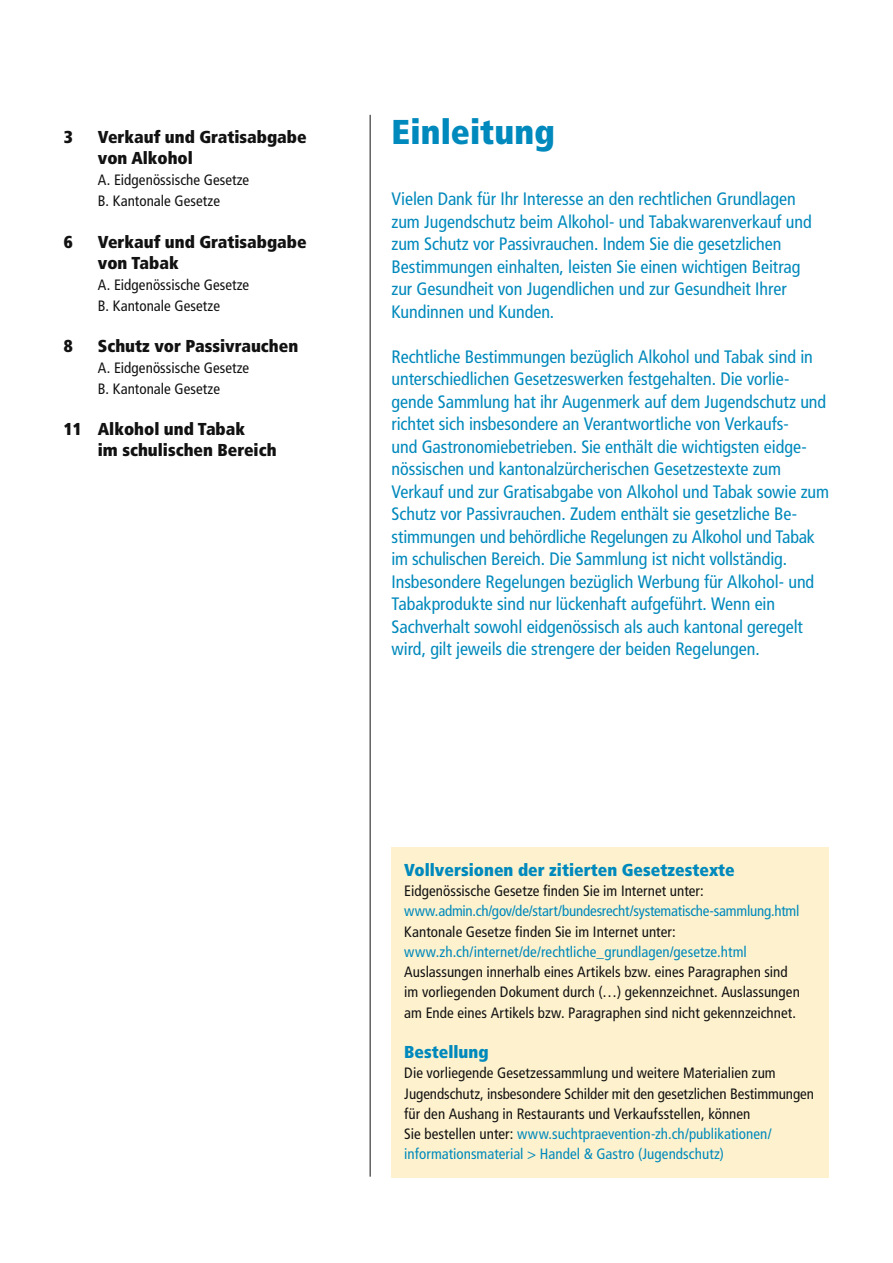
<style>
.page{position:relative;width:893px;height:1263px;background:#fff}
.page>*{position:absolute;margin:0;border:0;box-sizing:border-box;transform-origin:0 0}
.t1{font:900 condensed 34.5px "Frutiger LT Std";letter-spacing:.005em;color:#0089bc}
.t2{font:condensed 18px/22.5px "Frutiger LT Std";letter-spacing:-.005em;color:#0089bc}
.t3{font:900 condensed 17.25px/21px "Frutiger LT Std";color:#121212}
.t4{font:900 condensed 17.25px "Frutiger LT Std";color:#0089bc}
.t5{font:condensed 15px/20.2px "Frutiger LT Std";letter-spacing:.005em;color:#121212}
.t6{font:condensed 15px "Frutiger LT Std";letter-spacing:-.005em;color:#0089bc}
.s1{color:#0089bc}
</style>
<div class="page">
<div style="left:392px;top:847px;width:437px;height:330px;background:#fef2ce"></div>
<hr style="left:370px;top:115px;width:1px;height:1062px;background:#121212">
<p class="t3" style="left:64px;top:126px;width:10px">3</p>
<p class="t3" style="left:98px;top:126px;width:210px">Verkauf und Gratisabgabe von Alkohol</p>
<p class="t5" style="left:98px;top:169px;width:153px;line-height:21px">A. Eidgenössische Gesetze<br>B. Kantonale Gesetze</p>
<p class="t3" style="left:64px;top:231px;width:10px">6</p>
<p class="t3" style="left:98px;top:231px;width:210px">Verkauf und Gratisabgabe von Tabak</p>
<p class="t5" style="left:98px;top:274px;width:153px;line-height:21px">A. Eidgenössische Gesetze<br>B. Kantonale Gesetze</p>
<p class="t3" style="left:64px;top:335px;width:10px">8</p>
<p class="t3" style="left:98px;top:335px;width:202px">Schutz vor Passivrauchen</p>
<p class="t5" style="left:98px;top:357px;width:153px;line-height:21px">A. Eidgenössische Gesetze<br>B. Kantonale Gesetze</p>
<p class="t3" style="left:98px;top:419px;width:180px;line-height:20.2px;text-indent:-34px">11 Alkohol und Tabak<br>im schulischen Bereich</p>
<h1 class="t1" style="left:392px;top:111px;width:165px">Einleitung</h1>
<p class="t2" style="left:392px;top:188px;width:422px">Vielen Dank für Ihr Interesse an den rechtlichen Grundlagen zum Jugendschutz beim Alkohol- und Tabakwarenverkauf und zum Schutz vor Passivrauchen. Indem Sie die gesetzlichen Bestimmungen einhalten, leisten Sie einen wichtigen Beitrag zur Gesundheit von Jugendlichen und zur Gesundheit Ihrer Kundinnen und Kunden.</p>
<p class="t2" style="left:392px;top:345px;width:439px">Rechtliche Bestimmungen bezüglich Alkohol und Tabak sind in unterschiedlichen Gesetzeswerken festgehalten. Die vorlie&shy;gende Sammlung hat ihr Augenmerk auf dem Jugendschutz und richtet sich insbesondere an Verantwortliche von Verkaufs-<br>und Gastronomiebetrieben. Sie enthält die wichtigsten eidge&shy;nössischen und kantonalzürcherischen Gesetzestexte zum Verkauf und zur Gratisabgabe von Alkohol und Tabak sowie zum Schutz vor Passivrauchen. Zudem enthält sie gesetzliche Be&shy;stimmungen und behördliche Regelungen zu Alkohol und Tabak im schulischen Bereich. Die Sammlung ist nicht vollständig.<br>Insbesondere Regelungen bezüglich Werbung für Alkohol- und Tabakprodukte sind nur lückenhaft aufgeführt. Wenn ein Sachverhalt sowohl eidgenössisch als auch kantonal geregelt wird, gilt jeweils die strengere der beiden Regelungen.</p>
<p class="t4" style="left:404px;top:859px;width:332px">Vollversionen der zitierten Gesetzestexte</p>
<p class="t5" style="left:404px;top:881px;width:301px">Eidgenössische Gesetze finden Sie im Internet unter:</p>
<p class="t6" style="left:404px;top:902px;width:397px">www.admin.ch/gov/de/start/bundesrecht/systematische-sammlung.html</p>
<p class="t5" style="left:404px;top:921px;width:273px">Kantonale Gesetze finden Sie im Internet unter:</p>
<p class="t6" style="left:404px;top:943px;width:344px">www.zh.ch/internet/de/rechtliche_grundlagen/gesetze.html</p>
<p class="t5" style="left:404px;top:962px;width:397px">Auslassungen innerhalb eines Artikels bzw. eines Paragraphen sind im vorliegenden Dokument durch (…) gekennzeichnet. Auslassungen am Ende eines Artikels bzw. Paragraphen sind nicht gekennzeichnet.</p>
<p class="t4" style="left:404px;top:1041px;width:86px">Bestellung</p>
<p class="t5" style="left:404px;top:1063px;width:411px">Die vorliegende Gesetzessammlung und weitere Materialien zum Jugendschutz, insbesondere Schilder mit den gesetzlichen Bestimmungen für den Aushang in Restaurants und Verkaufsstellen, können<br>Sie bestellen unter: <span class="s1">www.suchtpraevention-zh.ch/publikationen/ informationsmaterial &gt; Handel &amp; Gastro (Jugendschutz)</span></p>
</div>
